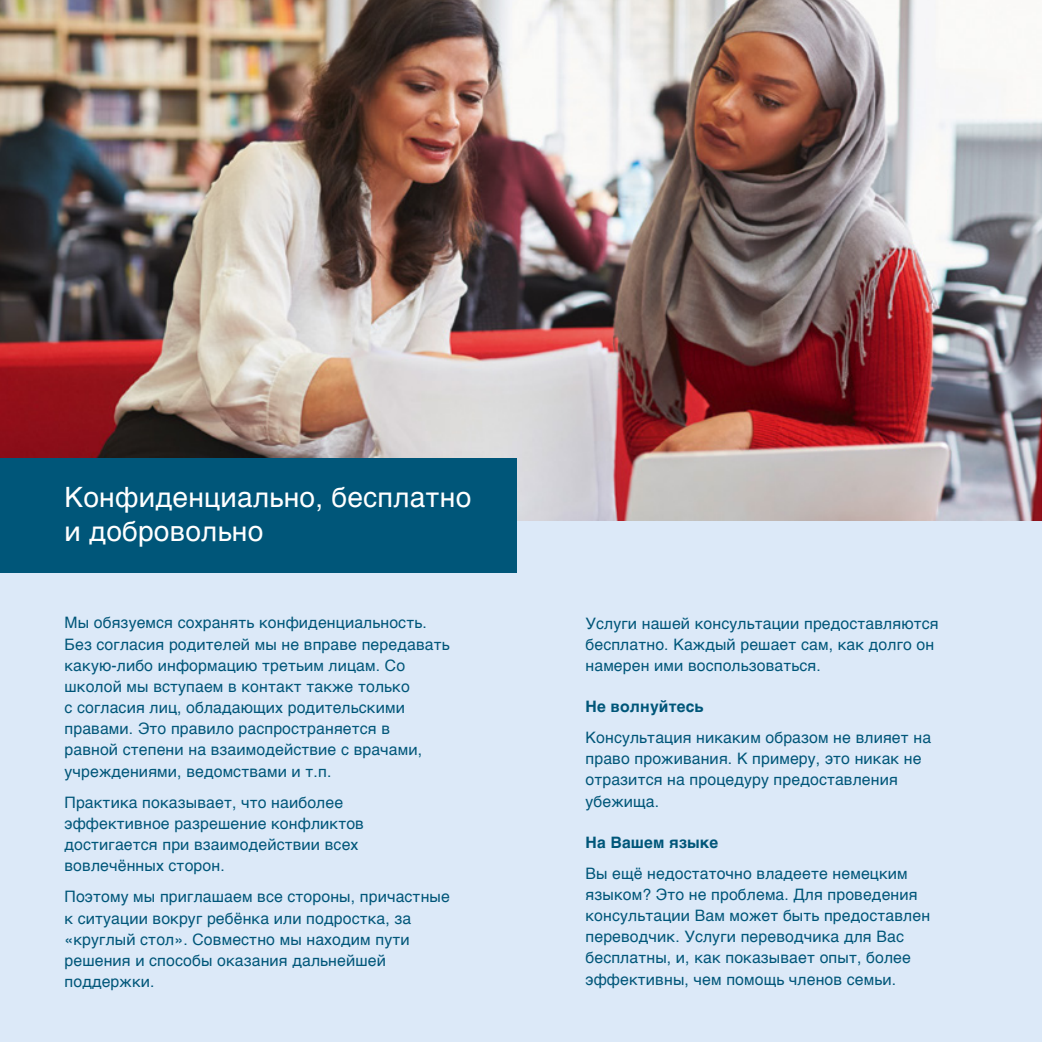
<style>
.page{position:relative;width:1042px;height:1042px;background:#fff}
.page>*{position:absolute;margin:0;border:0;box-sizing:border-box;transform-origin:0 0}
.t1{font:28px/33.6px "Helvetica";letter-spacing:.01em;color:#fff}
.t2{font:15.75px/21.2px "Helvetica";letter-spacing:.01em;color:#005679}
.t3{font:700 15.75px "Helvetica";letter-spacing:.01em;color:#005679}
</style>
<div class="page">
<div style="left:516px;top:520px;width:526px;height:522px;background:#dce9f8"></div>
<img style="left:0;top:0;width:1042px;height:521px">
<div style="left:0;top:520px;width:516px;height:522px;background:#dce9f8"></div>
<div style="left:0;top:458px;width:517px;height:114px;background:#005679"></div>
<h1 class="t1" style="left:64px;top:481px;width:408px">Конфиденциально, бесплатно и добровольно</h1>
<p class="t2" style="left:64px;top:613px;width:387px">Мы обязуемся сохранять конфиденциальность.<br>Без согласия родителей мы не вправе передавать какую-либо информацию третьим лицам. Со школой мы вступаем в контакт также только<br>с согласия лиц, обладающих родительскими правами. Это правило распространяется в<br>равной степени на взаимодействие с врачами, учреждениями, ведомствами и т.п.</p>
<p class="t2" style="left:64px;top:792px;width:301px">Практика показывает, что наиболее эффективное разрешение конфликтов достигается при взаимодействии всех вовлечённых сторон.</p>
<p class="t2" style="left:64px;top:887px;width:387px">Поэтому мы приглашаем все стороны, причастные к ситуации вокруг ребёнка или подростка, за «круглый стол». Совместно мы находим пути решения и способы оказания дальнейшей поддержки.</p>
<p class="t2" style="left:585px;top:613px;width:355px">Услуги нашей консультации предоставляются бесплатно. Каждый решает сам, как долго он намерен ими воспользоваться.</p>
<p class="t3" style="left:585px;top:694px;width:120px">Не волнуйтесь</p>
<p class="t2" style="left:585px;top:727px;width:347px">Консультация никаким образом не влияет на право проживания. К примеру, это никак не отразится на процедуру предоставления убежища.</p>
<p class="t3" style="left:585px;top:829px;width:134px">На Вашем языке</p>
<p class="t2" style="left:585px;top:863px;width:346px">Вы ещё недостаточно владеете немецким языком? Это не проблема. Для проведения консультации Вам может быть предоставлен переводчик. Услуги переводчика для Вас бесплатны, и, как показывает опыт, более эффективны, чем помощь членов семьи.</p>
</div>
